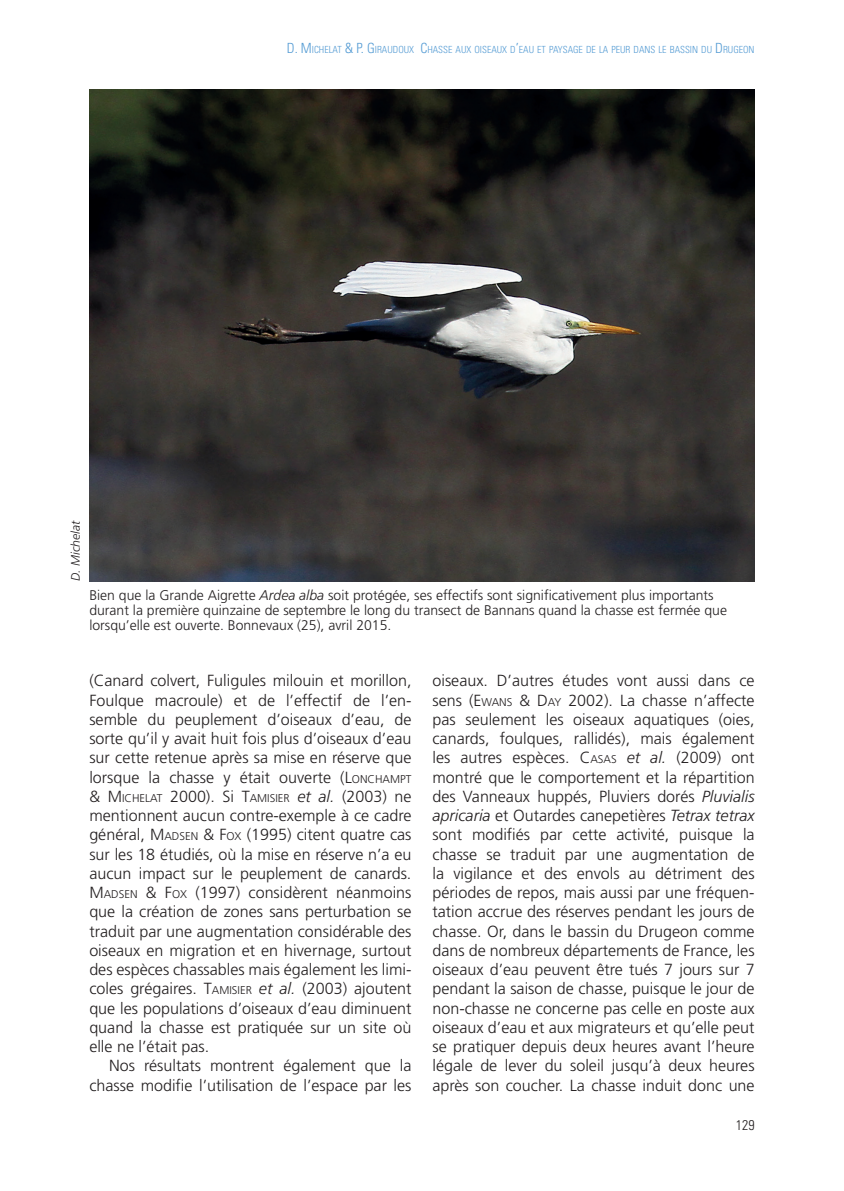
<style>
.page{position:relative;width:844px;height:1191px;background:#fff}
.page>*{position:absolute;margin:0;border:0;box-sizing:border-box;transform-origin:0 0}
.t1{font:300 16.1px/19.2px "Frutiger LT Std";color:#231f20;text-align:justify}
.t2{font:300 14px/15.4px "Frutiger LT Std";color:#231f20}
.t3{font:300 condensed 14px "Univers LT Std";color:#231f20}
.t4{font:italic 300 12.25px "Frutiger LT Std";color:#231f20}
.t5{font:300 condensed 9.8px "Univers LT Std";color:#559cd4}
.s1{font-size:14px}
.s2{font-style:italic}
.s3{font-style:inherit}
.s4{font-size:11.2px}
</style>
<div class="page">
<img style="left:89px;top:89px;width:665px;height:493px">
<p class="t5" style="left:287px;top:44px;width:469px"><span class="s1">D. M</span>ICHELAT <span class="s1">&amp; P. G</span>IRAUDOUX <span class="s1">C</span>HASSE AUX OISEAUX D<span class="s1">’</span>EAU ET PAYSAGE DE LA PEUR DANS LE BASSIN DU <span class="s1">D</span> RUGEON</p>
<p class="t4" style="left:68px;top:581px;width:62px;rotate:-90deg">D. Michelat</p>
<p class="t2" style="left:89px;top:587px;width:639px">Bien que la Grande Aigrette <span class="s2">Ardea alba</span> soit protégée, ses effectifs sont significativement plus importants durant la première quinzaine de septembre le long du transect de Bannans quand la chasse est fermée que lorsqu’elle est ouverte. Bonnevaux (25), avril 2015.</p>
<p class="t1" style="left:89px;top:671px;width:323px">(Canard colvert, Fuligules milouin et morillon, Foulque macroule) et de l’effectif de l’en&shy;semble du peuplement d’oiseaux d’eau, de sorte qu’il y avait huit fois plus d’oiseaux d’eau sur cette retenue après sa mise en réserve que lorsque la chasse y était ouverte (<span class="s3">L</span><span class="s4">ONCHAMPT </span><span class="s3">&amp; M</span><span class="s4">ICHELAT</span> 2000). Si <span class="s3">T</span><span class="s4">AM ISIER</span> <span class="s2">et al.</span> (2003) ne mentionnent aucun contre-exemple à ce cadre général, <span class="s3">M</span><span class="s4">ADSEN</span> <span class="s3">&amp; F</span><span class="s4">OX</span> (1995) citent quatre cas sur les 18 étudiés, où la mise en réserve n’a eu aucun impact sur le peuplement de canards.<br><span class="s3">M</span><span class="s4">ADSEN</span> <span class="s3">&amp; F</span><span class="s4">OX</span> (1997) considèrent néanmoins que la création de zones sans perturbation se traduit par une augmentation considérable des oiseaux en migration et en hivernage, surtout des espèces chassables mais également les limi&shy;coles grégaires. <span class="s3">T</span><span class="s4">AM ISIER</span> <span class="s2">et al.</span> (2003) ajoutent que les populations d’oiseaux d’eau diminuent quand la chasse est pratiquée sur un site où elle ne l’était pas.</p>
<p class="t1" style="left:89px;top:1056px;width:323px;text-align:right">Nos résultats montrent également que la chasse modifie l’utilisation de l’espace par les</p>
<p class="t1" style="left:432px;top:671px;width:323px">oiseaux. D’autres études vont aussi dans ce sens (<span class="s3">E</span><span class="s4">WANS</span> <span class="s3">&amp; D</span><span class="s4">AY</span> 2002). La chasse n’affecte pas seulement les oiseaux aquatiques (oies, canards, foulques, rallidés), mais également les autres espèces. <span class="s3">C</span> <span class="s4">ASAS</span> <span class="s2">et al.</span> (2009) ont montré que le comportement et la répartition des Vanneaux huppés, Pluviers dorés <span class="s2">Pluvialis apricaria</span> et Outardes canepetières <span class="s2">Tetrax tetrax </span>sont modifiés par cette activité, puisque la chasse se traduit par une augmentation de la vigilance et des envols au détriment des périodes de repos, mais aussi par une fréquen&shy;tation accrue des réserves pendant les jours de chasse. Or, dans le bassin du Drugeon comme dans de nombreux départements de France, les oiseaux d’eau peuvent être tués 7 jours sur 7 pendant la saison de chasse, puisque le jour de non-chasse ne concerne pas celle en poste aux oiseaux d’eau et aux migrateurs et qu’elle peut se pratiquer depuis deux heures avant l’heure légale de lever du soleil jusqu’à deux heures après son coucher. La chasse induit donc une</p>
<p class="t3" style="left:735px;top:1116px;width:20px">129</p>
</div>
